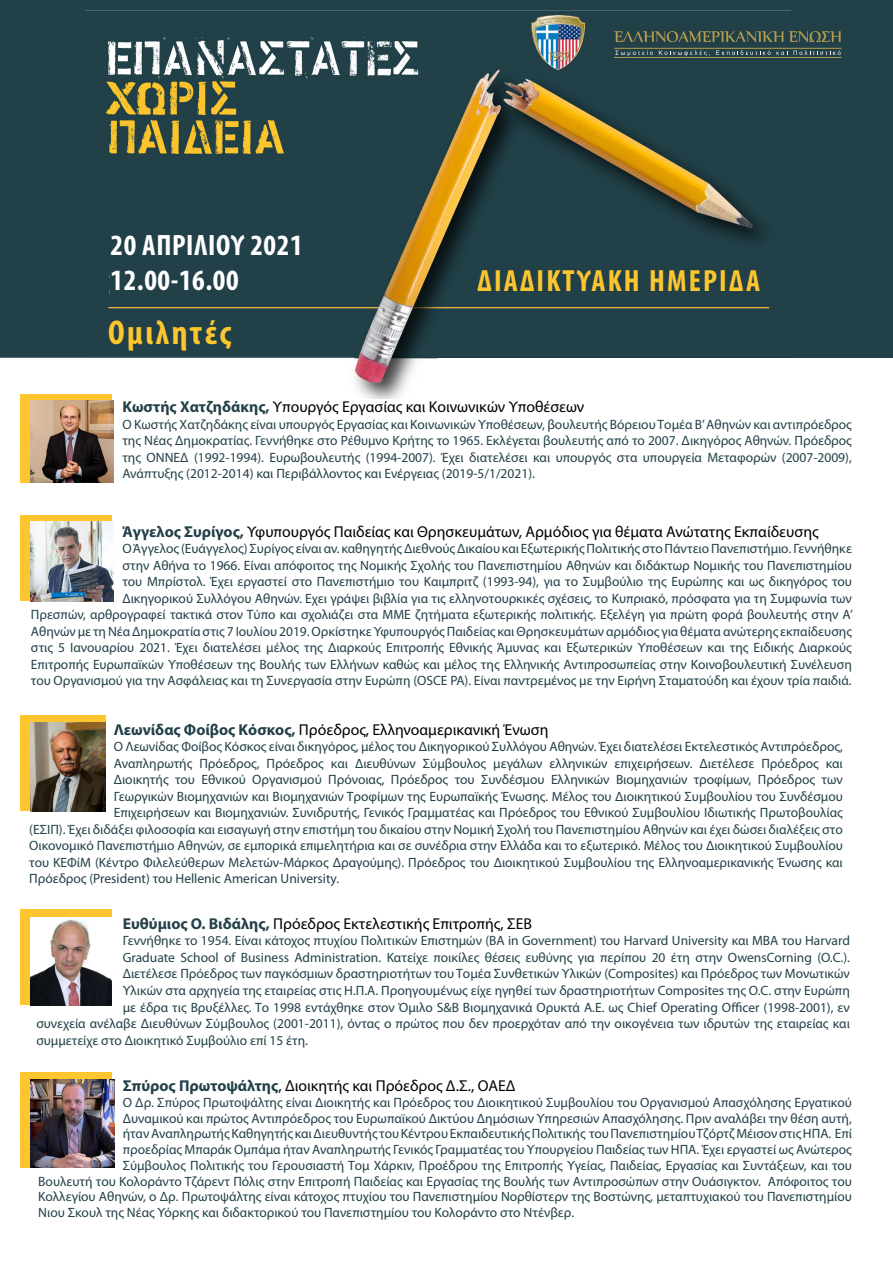
<style>
.page{position:relative;width:893px;height:1263px;background:#fff}
.page>*{position:absolute;margin:0;border:0;box-sizing:border-box;transform-origin:0 0}
.t1{font:700 condensed 34.5px "Myriad Pro";letter-spacing:.07em;color:#fdc62e}
.t2{font:700 condensed 30.75px "Myriad Pro";letter-spacing:.07em;color:#fdc62e}
.t3{font:700 condensed 29.55px "Myriad Pro";letter-spacing:.02em;color:#fff}
.t4{font:15.75px "Myriad Pro";color:#000}
.t5{font:13.5px/16.5px "Myriad Pro";color:#224048;text-align:right}
.s1{font-weight:700;color:#224048}
</style>
<div class="page">
<div style="left:20px;top:909px;width:91px;height:96px;background:#fdc62e"></div>
<img style="left:30px;top:917px;width:81px;height:88px">
<div style="left:20px;top:1072px;width:91px;height:95px;background:#fdc62e"></div>
<img style="left:31px;top:1079px;width:83px;height:88px">
<div style="left:20px;top:515px;width:91px;height:86px;background:#fdc62e"></div>
<img style="left:31px;top:522px;width:83px;height:79px">
<div style="left:0;top:0;width:893px;height:358px;background:#224048"></div>
<img style="left:86px;top:15px;width:704px;height:384px">
<div style="left:438px;top:358px;width:436px;height:50px;background:#fff"></div>
<img style="left:531px;top:15px;width:25px;height:54px">
<svg style="left:614px;top:31px;width:14px;height:11px"></svg>
<svg style="left:637px;top:31px;width:146px;height:11px"></svg>
<svg style="left:789px;top:31px;width:52px;height:11px"></svg>
<svg style="left:615px;top:51px;width:38px;height:5px"></svg>
<svg style="left:659px;top:50px;width:51px;height:6px"></svg>
<svg style="left:716px;top:50px;width:125px;height:5px"></svg>
<hr style="left:614px;top:57px;width:228px;height:1px;background:#b39c4e">
<hr style="left:614px;top:48px;width:228px;height:1px;background:#b39c4e">
<div style="left:111px;top:232px;width:234px;height:65px;background:#224048"></div>
<div style="left:477px;top:268px;width:398px;height:29px;background:#224048"></div>
<svg style="left:20px;top:358px;width:335px;height:43px"></svg>
<div style="left:336px;top:399px;width:536px;height:11px;background:#fff"></div>
<div style="left:20px;top:395px;width:91px;height:88px;background:#fdc62e"></div>
<img style="left:31px;top:401px;width:83px;height:81px">
<div style="left:20px;top:715px;width:85px;height:96px;background:#fdc62e"></div>
<img style="left:30px;top:723px;width:75px;height:88px">
<p class="t3" style="left:111px;top:226px;width:194px">20 ΑΠΡΙΛΙΟΥ 2021</p>
<p class="t3" style="left:111px;top:262px;width:130px">12.00-16.00</p>
<p class="t2" style="left:477px;top:262px;width:284px">ΔΙΑΔΙΚΤΥΑΚΗ ΗΜΕΡΙΔΑ</p>
<p class="t1" style="left:108px;top:311px;width:125px">Ομιλητές</p>
<p class="t4" style="left:122px;top:397px;width:463px"><span class="s1">Κωστής Χατζηδάκης,</span> Υπουργός Εργασίας και Κοινωνικών Υποθέσεων</p>
<p class="t5" style="left:122px;top:416px;width:731px;text-align:justify">Ο Κωστής Χατζηδάκης είναι υπουργός Εργασίας και Κοινωνικών Υποθέσεων, βουλευτής Βόρειου Τομέα Β’ Αθηνών και αντιπρόεδρος της Νέας Δημοκρατίας. Γεννήθηκε στο Ρέθυμνο Κρήτης το 1965. Εκλέγεται βουλευτής από το 2007. Δικηγόρος Αθηνών. Πρόεδρος της ΟΝΝΕΔ (1992-1994). Ευρωβουλευτής (1994-2007). Έχει διατελέσει και υπουργός στα υπουργεία Μεταφορών (2007-2009), Ανάπτυξης (2012-2014) και Περιβάλλοντος και Ενέργειας (2019-5/1/2021).</p>
<p class="t4" style="left:122px;top:522px;width:698px"><span class="s1">Άγγελος Συρίγος,</span> Υφυπουργός Παιδείας και Θρησκευμάτων, Αρμόδιος για θέματα Ανώτατης Εκπαίδευσης</p>
<p class="t5" style="left:31px;top:540px;width:823px">Ο Άγγελος (Ευάγγελος) Συρίγος είναι αν. καθηγητής Διεθνούς Δικαίου και Εξωτερικής Πολιτικής στο Πάντειο Πανεπιστήμιο. Γεννήθηκε<br>στην Αθήνα το 1966. Είναι απόφοιτος της Νομικής Σχολής του Πανεπιστημίου Αθηνών και διδάκτωρ Νομικής του Πανεπιστημίου<br>του Μπρίστολ. Έχει εργαστεί στο Πανεπιστήμιο του Καιμπριτζ (1993-94), για το Συμβούλιο της Ευρώπης και ως δικηγόρος του<br>Δικηγορικού Συλλόγου Αθηνών. Εχει γράψει βιβλία για τις ελληνοτουρκικές σχέσεις, το Κυπριακό, πρόσφατα για τη Συμφωνία των<br>Πρεσπών, αρθρογραφεί τακτικά στον Τύπο και σχολιάζει στα ΜΜΕ ζητήματα εξωτερικής πολιτικής. Εξελέγη για πρώτη φορά βουλευτής στην Α’ Αθηνών με τη Νέα Δημοκρατία στις 7 Ιουλίου 2019. Ορκίστηκε Υφυπουργός Παιδείας και Θρησκευμάτων αρμόδιος για θέματα ανώτερης εκπαίδευσης στις 5 Ιανουαρίου 2021. Έχει διατελέσει μέλος της Διαρκούς Επιτροπής Εθνικής Άμυνας και Εξωτερικών Υποθέσεων και της Ειδικής Διαρκούς Επιτροπής Ευρωπαϊκών Υποθέσεων της Βουλής των Ελλήνων καθώς και μέλος της Ελληνικής Αντιπροσωπείας στην Κοινοβουλευτική Συνέλευση του Οργανισμού για την Ασφάλειας και τη Συνεργασία στην Ευρώπη (OSCE PA). Είναι παντρεμένος με την Ειρήνη Σταματούδη και έχουν τρία παιδιά.</p>
<p class="t4" style="left:114px;top:720px;width:436px"><span class="s1">Λεωνίδας Φοίβος Κόσκος,</span> Πρόεδρος, Ελληνοαμερικανική Ένωση</p>
<p class="t5" style="left:114px;top:738px;width:731px">O Λεωνίδας Φοίβος Κόσκος είναι δικηγόρος, μέλος του Δικηγορικού Συλλόγου Αθηνών. Έχει διατελέσει Εκτελεστικός Αντιπρόεδρος,</p>
<p class="t5" style="left:114px;top:755px;width:731px">Αναπληρωτής Πρόεδρος, Πρόεδρος και Διευθύνων Σύμβουλος μεγάλων ελληνικών επιχειρήσεων. Διετέλεσε Πρόεδρος και</p>
<p class="t5" style="left:114px;top:771px;width:731px">Διοικητής του Εθνικού Οργανισμού Πρόνοιας, Πρόεδρος του Συνδέσμου Ελληνικών Βιομηχανιών τροφίμων, Πρόεδρος των</p>
<p class="t5" style="left:114px;top:788px;width:731px">Γεωργικών Βιομηχανιών και Βιομηχανιών Τροφίμων της Ευρωπαϊκής Ένωσης. Μέλος του Διοικητικού Συμβουλίου του Συνδέσμου</p>
<p class="t5" style="left:114px;top:804px;width:731px">Επιχειρήσεων και Βιομηχανιών. Συνιδρυτής, Γενικός Γραμματέας και Πρόεδρος του Εθνικού Συμβουλίου Ιδιωτικής Πρωτοβουλίας</p>
<p class="t5" style="left:29px;top:821px;width:815px">(ΕΣΙΠ). Έχει διδάξει φιλοσοφία και εισαγωγή στην επιστήμη του δικαίου στην Νομική Σχολή του Πανεπιστημίου Αθηνών και έχει δώσει διαλέξεις στο</p>
<p class="t5" style="left:29px;top:837px;width:815px">Οικονομικό Πανεπιστήμιο Αθηνών, σε εμπορικά επιμελητήρια και σε συνέδρια στην Ελλάδα και το εξωτερικό. Μέλος του Διοικητικού Συμβουλίου</p>
<p class="t5" style="left:29px;top:854px;width:815px">του ΚΕΦίΜ (Κέντρο Φιλελεύθερων Μελετών-Μάρκος Δραγούμης). Πρόεδρος του Διοικητικού Συμβουλίου της Ελληνοαμερικανικής Ένωσης και</p>
<p class="t5" style="left:29px;top:870px;width:311px">Πρόεδρος (President) του Hellenic American University.</p>
<p class="t4" style="left:123px;top:914px;width:411px"><span class="s1">Ευθύμιος Ο. Βιδάλης,</span> Πρόεδρος Εκτελεστικής Επιτροπής, ΣΕΒ</p>
<p class="t5" style="left:123px;top:932px;width:729px">Γεννήθηκε το 1954. Είναι κάτοχος πτυχίου Πολιτικών Επιστημών (BA in Government) του Harvard University και MBA του Harvard</p>
<p class="t5" style="left:123px;top:949px;width:729px">Graduate School of Business Administration. Κατείχε ποικίλες θέσεις ευθύνης για περίπου 20 έτη στην OwensCorning (O.C.).</p>
<p class="t5" style="left:123px;top:965px;width:729px">Διετέλεσε Πρόεδρος των παγκόσμιων δραστηριοτήτων του Τομέα Συνθετικών Υλικών (Composites) και Πρόεδρος των Μονωτικών</p>
<p class="t5" style="left:123px;top:982px;width:729px">Υλικών στα αρχηγεία της εταιρείας στις Η.Π.Α. Προηγουμένως είχε ηγηθεί των δραστηριοτήτων Composites της O.C. στην Ευρώπη</p>
<p class="t5" style="left:123px;top:998px;width:729px">με έδρα τις Βρυξέλλες. Το 1998 εντάχθηκε στον Όμιλο S&amp;B Βιομηχανικά Ορυκτά Α.Ε. ως Chief Operating Officer (1998-2001), εν</p>
<p class="t5" style="left:36px;top:1015px;width:815px">συνεχεία ανέλαβε Διευθύνων Σύμβουλος (2001-2011), όντας ο πρώτος που δεν προερχόταν από την οικογένεια των ιδρυτών της εταιρείας και</p>
<p class="t5" style="left:36px;top:1031px;width:273px">συμμετείχε στο Διοικητικό Συμβούλιο επί 15 έτη.</p>
<p class="t4" style="left:123px;top:1076px;width:394px"><span class="s1">Σπύρος Πρωτοψάλτης</span>, Διοικητής και Πρόεδρος Δ.Σ., ΟΑΕΔ</p>
<p class="t5" style="left:123px;top:1094px;width:731px">Ο Δρ. Σπύρος Πρωτοψάλτης είναι Διοικητής και Πρόεδρος του Διοικητικού Συμβουλίου του Οργανισμού Απασχόλησης Εργατικού</p>
<p class="t5" style="left:123px;top:1110px;width:731px">Δυναμικού και πρώτος Αντιπρόεδρος του Ευρωπαϊκού Δικτύου Δημόσιων Υπηρεσιών Απασχόλησης. Πριν αναλάβει την θέση αυτή,</p>
<p class="t5" style="left:123px;top:1125px;width:731px">ήταν Αναπληρωτής Καθηγητής και Διευθυντής του Κέντρου Εκπαιδευτικής Πολιτικής του Πανεπιστημίου Τζόρτζ Μέισον στις ΗΠΑ. Επί</p>
<p class="t5" style="left:123px;top:1141px;width:731px">προεδρίας Μπαράκ Ομπάμα ήταν Αναπληρωτής Γενικός Γραμματέας του Υπουργείου Παιδείας των ΗΠΑ. Έχει εργαστεί ως Ανώτερος</p>
<p class="t5" style="left:123px;top:1157px;width:731px">Σύμβουλος Πολιτικής του Γερουσιαστή Τομ Χάρκιν, Προέδρου της Επιτροπής Υγείας, Παιδείας, Εργασίας και Συντάξεων, και του</p>
<p class="t5" style="left:38px;top:1173px;width:815px">Βουλευτή του Κολοράντο Τζάρεντ Πόλις στην Επιτροπή Παιδείας και Εργασίας της Βουλής των Αντιπροσώπων στην Ουάσιγκτον. Απόφοιτος του</p>
<p class="t5" style="left:38px;top:1188px;width:815px">Κολλεγίου Αθηνών, ο Δρ. Πρωτοψάλτης είναι κάτοχος πτυχίου του Πανεπιστημίου Νορθίστερν της Βοστώνης, μεταπτυχιακού του Πανεπιστημίου</p>
<p class="t5" style="left:38px;top:1204px;width:537px">Νιου Σκουλ της Νέας Υόρκης και διδακτορικού του Πανεπιστημίου του Κολοράντο στο Ντένβερ.</p>
</div>
